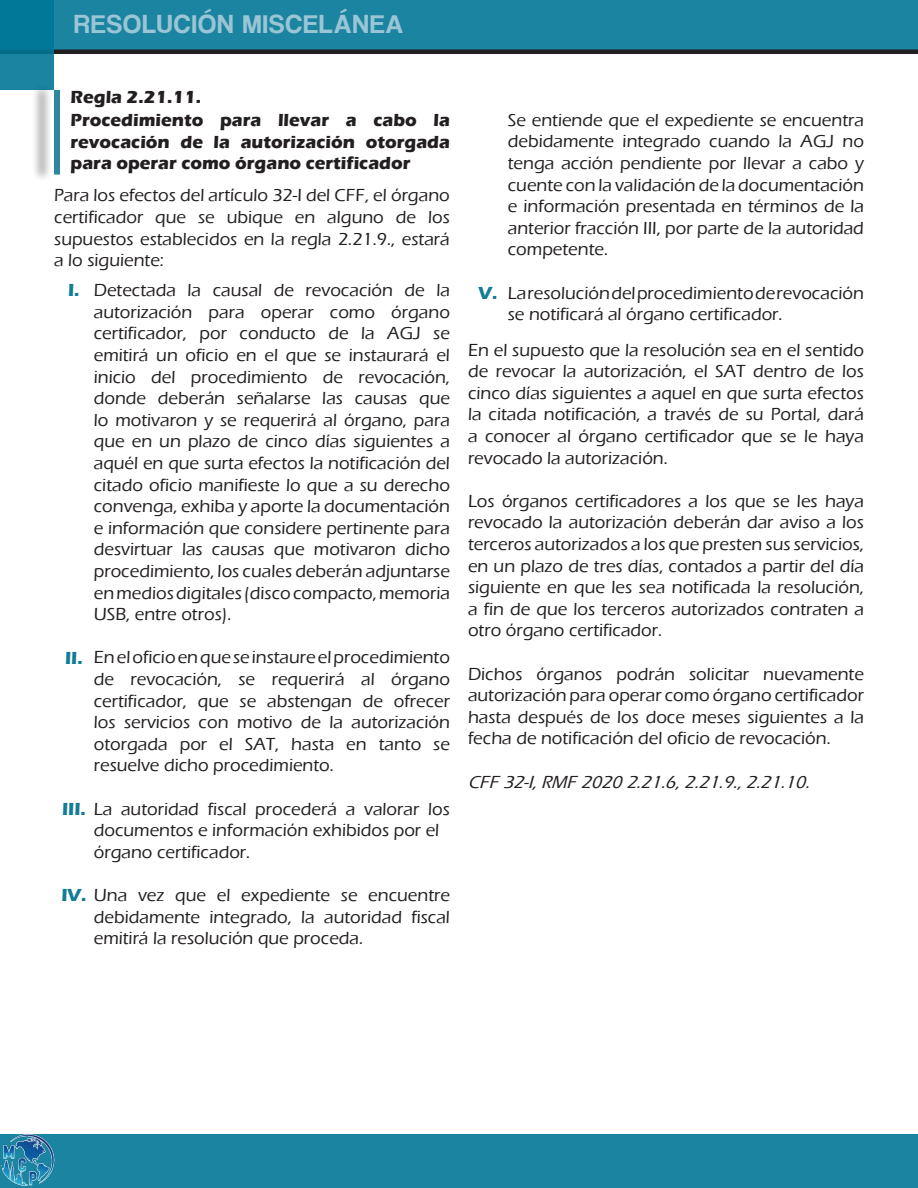
<style>
.page{position:relative;width:918px;height:1188px;background:#fff}
.page>*{position:absolute;margin:0;border:0;box-sizing:border-box;transform-origin:0 0}
.t1{font:27px "Coolvetica Rg";letter-spacing:.05em;color:#9ac5d5}
.t2{font:500 18px/21.6px "Eras ITC";color:#231f20;text-align:justify}
.t3{font:700 18px/21.6px "Eras ITC";color:#231f20;text-align:justify}
.t4{font:italic 500 18px "Eras ITC";color:#231f20}
.t5{font:700 18px "Eras ITC";color:#137c96}
.s1{font-weight:700;color:#137c96}
</style>
<div class="page">
<div style="left:0;top:0;width:918px;height:54px;background:#1a84a1"></div>
<hr style="left:0;top:50px;width:918px;height:4px;background:#231f20">
<svg style="left:0;top:0;width:54px;height:90px;background:#0b7c9a"></svg>
<div style="left:0;top:1134px;width:918px;height:54px;background:#1a84a1"></div>
<img style="left:0;top:1134px;width:55px;height:53px">
<div style="left:31px;top:82px;width:22px;height:100px;background:#231f20;opacity:.5"></div>
<div style="left:54px;top:93px;width:6px;height:79px;background:#2d879e"></div>
<h1 class="t1" style="left:74px;top:8px;width:331px">RESOLUCIÓN MISCELÁNEA</h1>
<p class="t3" style="left:71px;top:86px;width:132px">Regla 2.21.11.</p>
<p class="t3" style="left:71px;top:109px;width:381px">Procedimiento para llevar a cabo la revocación de la autorización otorgada para operar como órgano certificador</p>
<p class="t2" style="left:54px;top:185px;width:397px">Para los efectos del artículo 32-I del CFF, el órgano certificador que se ubique en alguno de los supuestos establecidos en la regla 2.21.9., estará a lo siguiente:</p>
<p class="t2" style="left:94px;top:280px;width:358px">Detectada la causal de revocación de la autorización para operar como órgano certificador, por conducto de la AGJ se emitirá un oficio en el que se instaurará el inicio del procedimiento de revocación, donde deberán señalarse las causas que lo motivaron y se requerirá al órgano, para que en un plazo de cinco días siguientes a aquél en que surta efectos la notificación del citado oficio manifieste lo que a su derecho convenga, exhiba y aporte la documentación e información que considere pertinente para desvirtuar las causas que motivaron dicho procedimiento, los cuales deberán adjuntarse en medios digitales (disco compacto, memoria USB, entre otros).</p>
<p class="t2" style="left:94px;top:647px;width:358px">En el oficio en que se instaure el procedimiento de revocación, se requerirá al órgano certificador, que se abstengan de ofrecer los servicios con motivo de la autorización otorgada por el SAT, hasta en tanto se resuelve dicho procedimiento.</p>
<p class="t2" style="left:94px;top:798px;width:358px;text-indent:-32px"><span class="s1">III.</span> La autoridad fiscal procederá a valorar los documentos e información exhibidos por el</p>
<p class="t2" style="left:94px;top:841px;width:158px">órgano certificador.</p>
<p class="t2" style="left:94px;top:885px;width:358px;text-indent:-32px"><span class="s1">IV.</span> Una vez que el expediente se encuentre debidamente integrado, la autoridad fiscal emitirá la resolución que proceda.</p>
<p class="t5" style="left:68px;top:280px;width:13px">I.</p>
<p class="t5" style="left:65px;top:647px;width:19px">II.</p>
<p class="t2" style="left:508px;top:109px;width:358px">Se entiende que el expediente se encuentra debidamente integrado cuando la AGJ no tenga acción pendiente por llevar a cabo y cuente con la validación de la documentación e información presentada en términos de la anterior fracción III, por parte de la autoridad competente.</p>
<p class="t2" style="left:508px;top:282px;width:358px">La resolución del procedimiento de revocación se notificará al órgano certificador.</p>
<p class="t2" style="left:468px;top:339px;width:398px">En el supuesto que la resolución sea en el sentido de revocar la autorización, el SAT dentro de los cinco días siguientes a aquel en que surta efectos la citada notificación, a través de su Portal, dará a conocer al órgano certificador que se le haya revocado la autorización.</p>
<p class="t2" style="left:468px;top:490px;width:398px">Los órganos certificadores a los que se les haya revocado la autorización deberán dar aviso a los terceros autorizados a los que presten sus servicios, en un plazo de tres días, contados a partir del día siguiente en que les sea notificada la resolución, a fin de que los terceros autorizados contraten a otro órgano certificador.</p>
<p class="t2" style="left:468px;top:663px;width:398px">Dichos órganos podrán solicitar nuevamente autorización para operar como órgano certificador hasta después de los doce meses siguientes a la fecha de notificación del oficio de revocación.</p>
<p class="t4" style="left:468px;top:772px;width:348px">CFF 32-I,RMF 2020 2.21.6,2.21.9.,2.21.10.</p>
<p class="t5" style="left:478px;top:282px;width:20px">V.</p>
</div>
